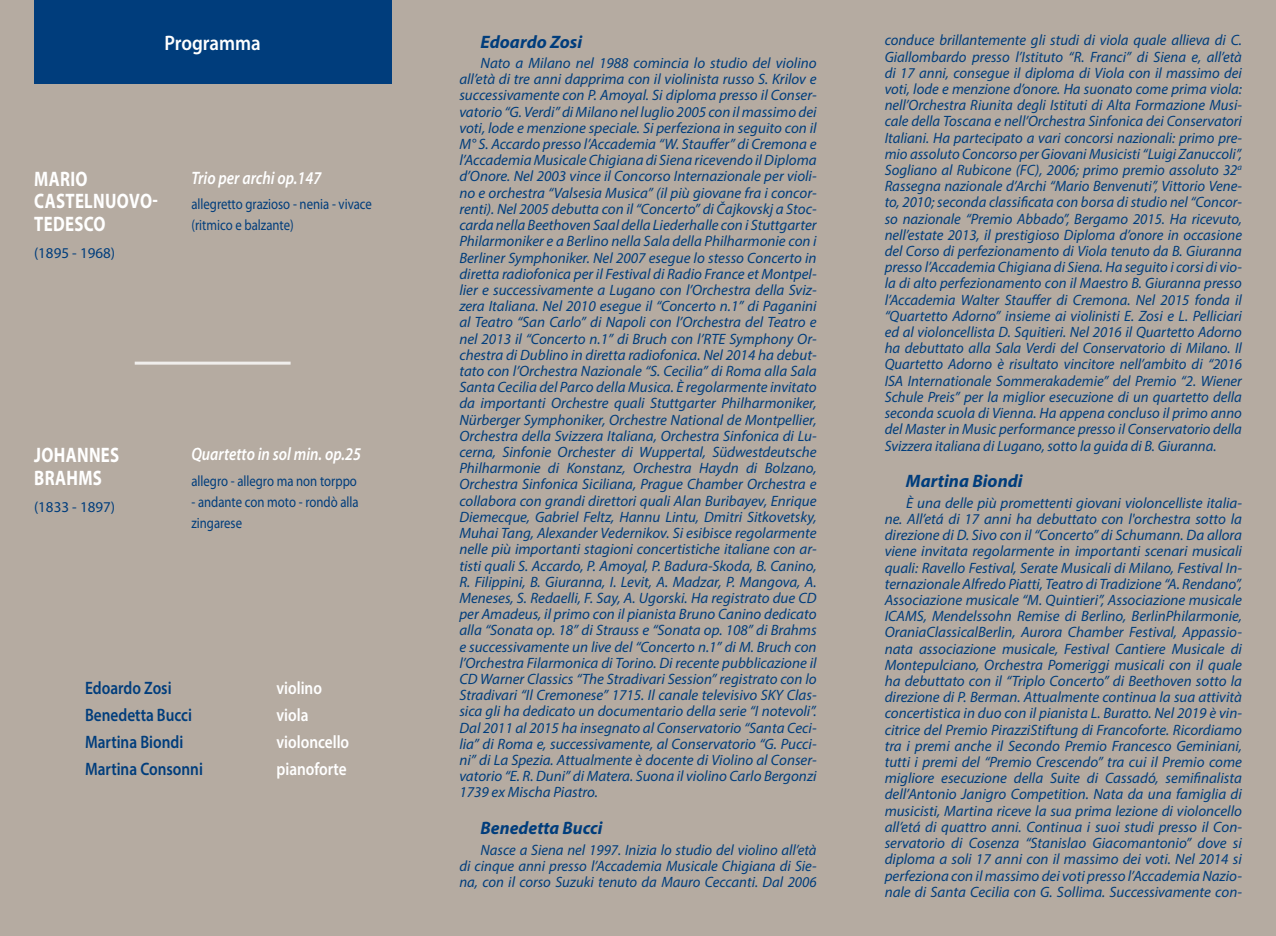
<style>
.page{position:relative;width:1276px;height:936px;background:#fff}
.page>*{position:absolute;margin:0;border:0;box-sizing:border-box;transform-origin:0 0}
.t1{font:700 21px/22.5px "Myriad Pro";letter-spacing:.02em;color:#fff;scale:.8 1}
.t2{font:600 21px "Myriad Pro";color:#fff;scale:.9 1}
.t3{font:600 18px "Myriad Pro";color:#003d7c;scale:.85 1}
.t4{font:italic 600 18px "Myriad Pro";color:#fff;scale:.85 1}
.t5{font:italic 700 18px "Myriad Pro";color:#003d7c}
.t6{font:600 18px "Myriad Pro";color:#fff;scale:.85 1}
.t7{font:italic 15px/16.2px "Myriad Pro";color:#003d7c;text-align:justify}
.t8{font:15px/21px "Myriad Pro";color:#003d7c;scale:.85 1}
.t9{font:15px "Myriad Pro";color:#003d7c}
</style>
<div class="page">
<div style="left:0;top:0;width:1276px;height:935px;background:#b5aba1"></div>
<div style="left:34px;top:0;width:357px;height:83px;background:#003d7c"></div>
<hr style="left:135px;top:361px;width:156px;height:3px;background:#fff">
<h1 class="t2" style="left:165px;top:29px;width:108px">Programma</h1>
<h1 class="t1" style="left:34px;top:167px;width:156px">MARIO<br>CASTELNUOVO-<br>TEDESCO</h1>
<p class="t9" style="left:34px;top:243px;width:83px">(1895 - 1968)</p>
<p class="t4" style="left:191px;top:166px;width:154px">Trio per archi op.147</p>
<p class="t8" style="left:191px;top:193px;width:214px">allegretto grazioso - nenia - vivace (ritmico e balzante)</p>
<h1 class="t1" style="left:34px;top:443px;width:108px">JOHANNES<br>BRAHMS</h1>
<p class="t9" style="left:34px;top:497px;width:83px">(1833 - 1897)</p>
<p class="t4" style="left:191px;top:442px;width:201px">Quartetto in sol min. op.25</p>
<p class="t8" style="left:191px;top:469px;width:196px">allegro - allegro ma non torppo</p>
<p class="t8" style="left:191px;top:490px;width:198px">- andante con moto - rondò alla zingarese</p>
<p class="t3" style="left:85px;top:676px;width:103px">Edoardo Zosi</p>
<p class="t6" style="left:276px;top:676px;width:55px">violino</p>
<p class="t3" style="left:85px;top:703px;width:127px">Benedetta Bucci</p>
<p class="t6" style="left:276px;top:703px;width:39px">viola</p>
<p class="t3" style="left:85px;top:730px;width:117px">Martina Biondi</p>
<p class="t6" style="left:276px;top:730px;width:87px">violoncello</p>
<p class="t3" style="left:85px;top:757px;width:140px">Martina Consonni</p>
<p class="t6" style="left:276px;top:757px;width:84px">pianoforte</p>
<p class="t5" style="left:480px;top:30px;width:103px">Edoardo Zosi</p>
<p class="t7" style="left:459px;top:55px;width:359px;text-indent:21px">Nato a Milano nel 1988 comincia lo studio del violino all’età di tre anni dapprima con il violinista russo S. Krilov e successivamente con P. Amoyal. Si diploma presso il Conser&shy;vatorio “G. Verdi” di Milano nel luglio 2005 con il massimo dei voti, lode e menzione speciale. Si perfeziona in seguito con il M° S. Accardo presso l’Accademia “W. Stauffer” di Cremona e l’Accademia Musicale Chigiana di Siena ricevendo il Diploma d’Onore. Nel 2003 vince il Concorso Internazionale per violi&shy;no e orchestra “Valsesia Musica” (il più giovane fra i concor&shy;renti). Nel 2005 debutta con il “Concerto” di Čajkovskj a Stoc&shy;carda nella Beethoven Saal della Liederhalle con i Stuttgarter Philarmoniker e a Berlino nella Sala della Philharmonie con i Berliner Symphoniker. Nel 2007 esegue lo stesso Concerto in diretta radiofonica per il Festival di Radio France et Montpel&shy;lier e successivamente a Lugano con l’Orchestra della Sviz&shy;zera Italiana. Nel 2010 esegue il “Concerto n.1” di Paganini al Teatro “San Carlo” di Napoli con l’Orchestra del Teatro e nel 2013 il “Concerto n.1” di Bruch con l’RTE Symphony Or&shy;chestra di Dublino in diretta radiofonica. Nel 2014 ha debut&shy;tato con l’Orchestra Nazionale “S. Cecilia” di Roma alla Sala Santa Cecilia del Parco della Musica. È regolarmente invitato da importanti Orchestre quali Stuttgarter Philharmoniker, Nürberger Symphoniker, Orchestre National de Montpellier, Orchestra della Svizzera Italiana, Orchestra Sinfonica di Lu&shy;cerna, Sinfonie Orchester di Wuppertal, Südwestdeutsche Philharmonie di Konstanz, Orchestra Haydn di Bolzano, Orchestra Sinfonica Siciliana, Prague Chamber Orchestra e collabora con grandi direttori quali Alan Buribayev, Enrique Diemecque, Gabriel Feltz, Hannu Lintu, Dmitri Sitkovetsky, Muhai Tang, Alexander Vedernikov. Si esibisce regolarmente nelle più importanti stagioni concertistiche italiane con ar&shy;tisti quali S. Accardo, P. Amoyal, P. Badura-Skoda, B. Canino, R. Filippini, B. Giuranna, I. Levit, A. Madzar, P. Mangova, A.<br>Meneses, S. Redaelli, F. Say, A. Ugorski. Ha registrato due CD per Amadeus, il primo con il pianista Bruno Canino dedicato alla “Sonata op. 18” di Strauss e “Sonata op. 108” di Brahms e successivamente un live del “Concerto n.1” di M. Bruch con l’Orchestra Filarmonica di Torino. Di recente pubblicazione il CD Warner Classics “The Stradivari Session” registrato con lo Stradivari “Il Cremonese” 1715. Il canale televisivo SKY Clas&shy;sica gli ha dedicato un documentario della serie “I notevoli”.<br>Dal 2011 al 2015 ha insegnato al Conservatorio “Santa Ceci&shy;lia” di Roma e, successivamente, al Conservatorio “G. Pucci&shy;ni” di La Spezia. Attualmente è docente di Violino al Conser&shy;vatorio “E. R. Duni” di Matera. Suona il violino Carlo Bergonzi 1739 ex Mischa Piastro.</p>
<p class="t5" style="left:480px;top:816px;width:123px">Benedetta Bucci</p>
<p class="t7" style="left:459px;top:841px;width:359px;text-indent:21px">Nasce a Siena nel 1997. Inizia lo studio del violino all’età di cinque anni presso l’Accademia Musicale Chigiana di Sie&shy;na, con il corso Suzuki tenuto da Mauro Ceccanti. Dal 2006</p>
<p class="t7" style="left:884px;top:32px;width:359px">conduce brillantemente gli studi di viola quale allieva di C.<br>Giallombardo presso l’Istituto “R. Franci” di Siena e, all’età di 17 anni, consegue il diploma di Viola con il massimo dei voti, lode e menzione d’onore. Ha suonato come prima viola: nell’Orchestra Riunita degli Istituti di Alta Formazione Musi&shy;cale della Toscana e nell’Orchestra Sinfonica dei Conservatori Italiani. Ha partecipato a vari concorsi nazionali: primo pre&shy;mio assoluto Concorso per Giovani Musicisti “Luigi Zanuccoli”, Sogliano al Rubicone (FC), 2006; primo premio assoluto 32<sup>a </sup>Rassegna nazionale d’Archi “Mario Benvenuti”, Vittorio Vene&shy;to, 2010; seconda classificata con borsa di studio nel “Concor&shy;so nazionale “Premio Abbado”, Bergamo 2015. Ha ricevuto, nell’estate 2013, il prestigioso Diploma d’onore in occasione del Corso di perfezionamento di Viola tenuto da B. Giuranna presso l’Accademia Chigiana di Siena. Ha seguito i corsi di vio&shy;la di alto perfezionamento con il Maestro B. Giuranna presso l’Accademia Walter Stauffer di Cremona. Nel 2015 fonda il “Quartetto Adorno” insieme ai violinisti E. Zosi e L. Pelliciari ed al violoncellista D. Squitieri. Nel 2016 il Quartetto Adorno ha debuttato alla Sala Verdi del Conservatorio di Milano. Il Quartetto Adorno è risultato vincitore nell’ambito di “2016<br>ISA Internationale Sommerakademie” del Premio “2. Wiener Schule Preis” per la miglior esecuzione di un quartetto della seconda scuola di Vienna. Ha appena concluso il primo anno del Master in Music performance presso il Conservatorio della Svizzera italiana di Lugano, sotto la guida di B. Giuranna.</p>
<p class="t5" style="left:906px;top:469px;width:118px">Martina Biondi</p>
<p class="t7" style="left:884px;top:494px;width:359px;text-indent:21px">È una delle più promettenti giovani violoncelliste italia&shy;ne. All’etá di 17 anni ha debuttato con l'orchestra sotto la direzione di D. Sivo con il “Concerto” di Schumann. Da allora viene invitata regolarmente in importanti scenari musicali quali: Ravello Festival, Serate Musicali di Milano, Festival In&shy;ternazionale Alfredo Piatti, Teatro di Tradizione “A. Rendano”, Associazione musicale “M. Quintieri”, Associazione musicale ICAMS, Mendelssohn Remise di Berlino, BerlinPhilarmonie, OraniaClassicalBerlin, Aurora Chamber Festival, Appassio&shy;nata associazione musicale, Festival Cantiere Musicale di Montepulciano, Orchestra Pomeriggi musicali con il quale ha debuttato con il “Triplo Concerto” di Beethoven sotto la direzione di P. Berman. Attualmente continua la sua attività concertistica in duo con il pianista L. Buratto. Nel 2019 è vin&shy;citrice del Premio PirazziStiftung di Francoforte. Ricordiamo tra i premi anche il Secondo Premio Francesco Geminiani, tutti i premi del “Premio Crescendo” tra cui il Premio come migliore esecuzione della Suite di Cassadó, semifinalista dell’Antonio Janigro Competition. Nata da una famiglia di musicisti, Martina riceve la sua prima lezione di violoncello all’etá di quattro anni. Continua i suoi studi presso il Con&shy;servatorio di Cosenza “Stanislao Giacomantonio” dove si diploma a soli 17 anni con il massimo dei voti. Nel 2014 si perfeziona con il massimo dei voti presso l’Accademia Nazio&shy;nale di Santa Cecilia con G. Sollima. Successivamente con-</p>
</div>
